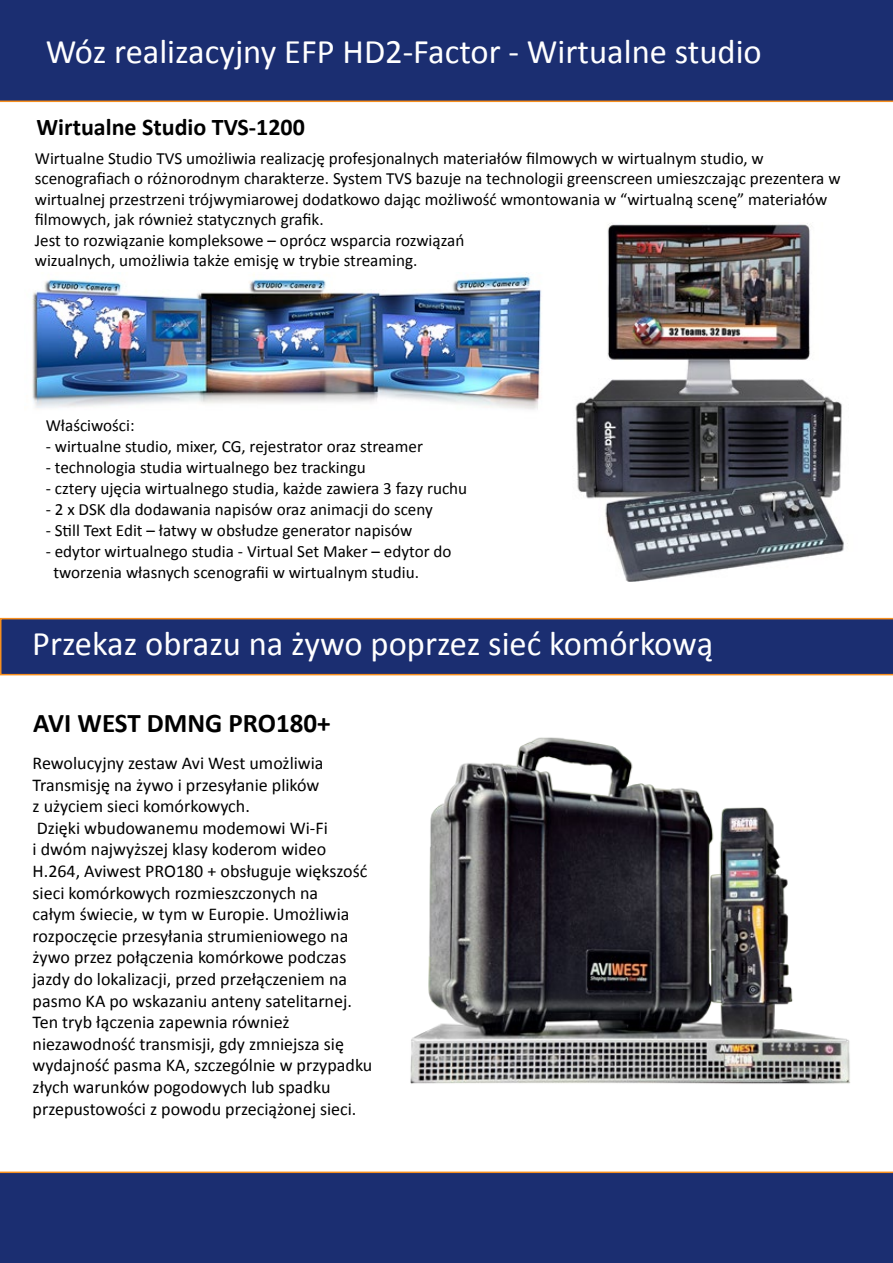
<style>
.page{position:relative;width:893px;height:1263px;background:#fff}
.page>*{position:absolute;margin:0;border:0;box-sizing:border-box;transform-origin:0 0}
.t1{font:34.5px "Calibri";color:#fff}
.t2{font:700 27px "Calibri";color:#000}
.t3{font:700 24px "Calibri";color:#000}
.t4{font:18px/21.6px "Calibri";color:#000}
.t5{font:17.1px/20.5px "Calibri";color:#000}
</style>
<div class="page">
<div style="left:0;top:0;width:893px;height:102px;background:#1b2e71"></div>
<div style="left:0;top:1171px;width:893px;height:92px;background:#1b2e71"></div>
<svg style="left:0;top:618px;width:893px;height:57px;background:#25326d"></svg>
<img style="left:410px;top:737px;width:440px;height:347px">
<img style="left:575px;top:223px;width:273px;height:358px">
<img style="left:32px;top:272px;width:510px;height:138px">
<h1 class="t1" style="left:46px;top:30px;width:718px">Wóz realizacyjny EFP HD2-Factor - Wirtualne studio</h1>
<h3 class="t3" style="left:37px;top:112px;width:270px">Wirtualne Studio TVS-1200</h3>
<p class="t5" style="left:35px;top:148px;width:807px">Wirtualne Studio TVS umożliwia realizację profesjonalnych materiałów filmowych w wirtualnym studio, w scenografiach o różnorodnym charakterze. System TVS bazuje na technologii greenscreen umieszczając prezentera w wirtualnej przestrzeni trójwymiarowej dodatkowo dając możliwość wmontowania w “wirtualną scenę” materiałów filmowych, jak również statycznych grafik.<br>Jest to rozwiązanie kompleksowe – oprócz wsparcia rozwiązań<br>wizualnych, umożliwia także emisję w trybie streaming.</p>
<p class="t5" style="left:46px;top:415px;width:90px">Właściwości:</p>
<p class="t5" style="left:46px;top:436px;width:379px">- wirtualne studio, mixer, CG, rejestrator oraz streamer</p>
<p class="t5" style="left:46px;top:457px;width:322px">- technologia studia wirtualnego bez trackingu</p>
<p class="t5" style="left:46px;top:478px;width:423px">- cztery ujęcia wirtualnego studia, każde zawiera 3 fazy ruchu</p>
<p class="t5" style="left:46px;top:499px;width:389px">- 2 x DSK dla dodawania napisów oraz animacji do sceny</p>
<p class="t5" style="left:46px;top:520px;width:368px">- Still Text Edit – łatwy w obsłudze generator napisów</p>
<p class="t5" style="left:53px;top:540px;width:400px;line-height:21px;text-indent:-8px">- edytor wirtualnego studia - Virtual Set Maker – edytor do tworzenia własnych scenografii w wirtualnym studiu.</p>
<h1 class="t1" style="left:32px;top:622px;width:683px">Przekaz obrazu na żywo poprzez sieć komórkową</h1>
<h2 class="t2" style="left:33px;top:705px;width:299px">AVI WEST DMNG PRO180+</h2>
<p class="t4" style="left:33px;top:752px;width:341px">Rewolucyjny zestaw Avi West umożliwia Transmisję na żywo i przesyłanie plików<br>z użyciem sieci komórkowych.<br>Dzięki wbudowanemu modemowi Wi-Fi<br>i dwóm najwyższej klasy koderom wideo H.264, Aviwest PRO180 + obsługuje większość sieci komórkowych rozmieszczonych na<br>całym świecie, w tym w Europie. Umożliwia rozpoczęcie przesyłania strumieniowego na żywo przez połączenia komórkowe podczas jazdy do lokalizacji, przed przełączeniem na pasmo KA po wskazaniu anteny satelitarnej.<br>Ten tryb łączenia zapewnia również niezawodność transmisji, gdy zmniejsza się wydajność pasma KA, szczególnie w przypadku złych warunków pogodowych lub spadku przepustowości z powodu przeciążonej sieci.</p>
</div>
